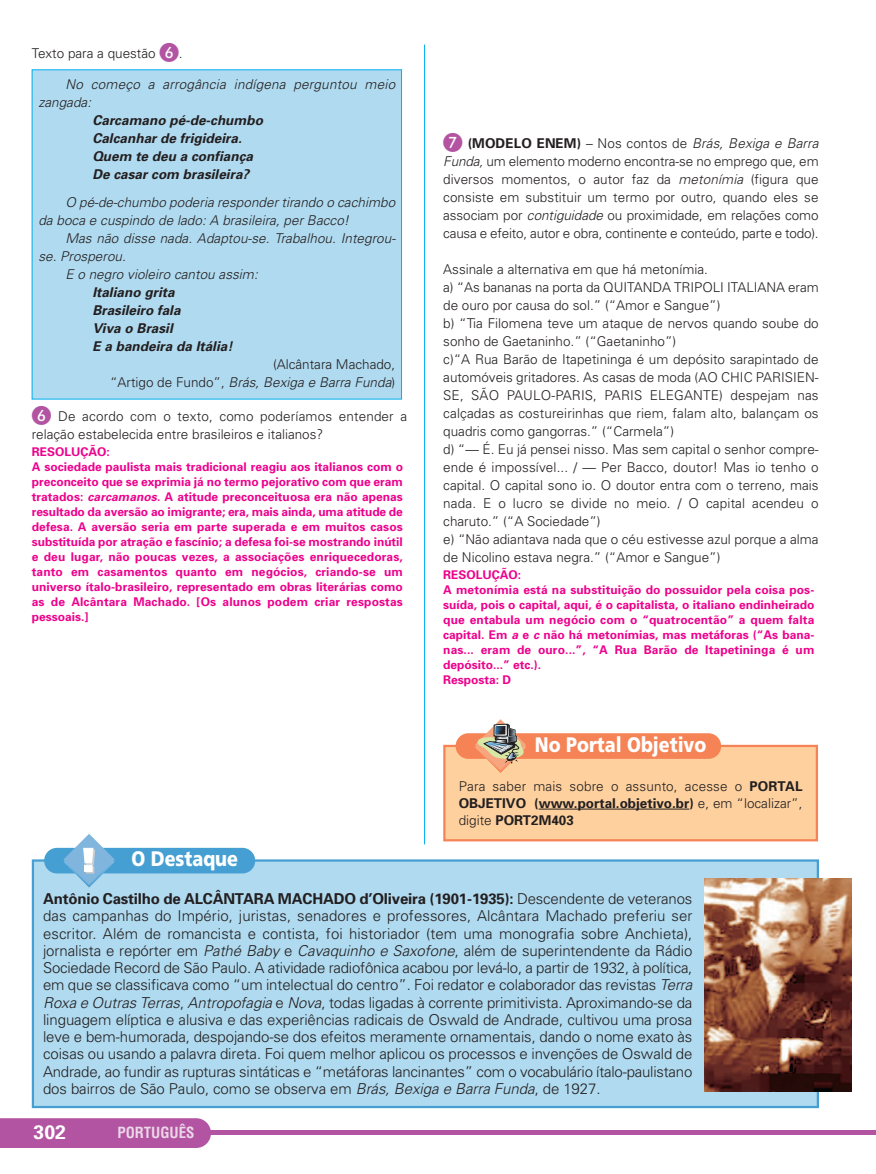
<style>
.page{position:relative;width:876px;height:1174px;background:#fff}
.page>*{position:absolute;margin:0;border:0;box-sizing:border-box;transform-origin:0 0}
.t1{font:900 21px "Frutiger";color:#fff;scale:.85 1}
.t2{font:700 19.5px "Univers";color:#fff}
.t3{font:300 15px/17.2px "Univers";letter-spacing:-.005em;color:#231f20}
.t4{font:700 condensed 15px "Helvetica";color:#ebd7e8}
.t5{font:300 13.5px/18px "Univers";color:#231f20}
.t6{font:italic 300 13.5px/18px "Univers";color:#231f20}
.t7{font:italic 700 13.5px/18px "Univers";letter-spacing:.005em;color:#231f20}
.t8{font:700 12px/15px "Univers";color:#ed028c}
.s1{font-family:"European Pi One";font-weight:400;font-size:19.5px;color:#b254a1}
.s2{font-style:italic}
.s3{font-size:33px}
.s4{font-weight:700}
</style>
<div class="page">
<hr style="left:0;top:1130px;width:876px;height:4px;background:#b254a1">
<div style="left:0;top:1118px;width:211px;height:29px;background:#b254a1"></div>
<div style="left:32px;top:70px;width:369px;height:329px;background:#b0daef"></div>
<hr style="left:424px;top:45px;width:1px;height:799px;background:#00aeef">
<div style="left:445px;top:747px;width:371px;height:92px;background:#fdd09e"></div>
<div style="left:443px;top:744px;width:375px;height:97px;border:2px solid #f58355"></div>
<hr style="left:538px;top:808px;width:151px;height:1px;background:#231f20">
<div style="left:455px;top:733px;width:266px;height:25px;background:#f58355;border-radius:13px"></div>
<svg style="left:475px;top:719px;width:51px;height:53px"></svg>
<div style="left:34px;top:861px;width:782px;height:244px;background:#b0daef"></div>
<div style="left:32px;top:859px;width:787px;height:249px;border:2px solid #459fd3"></div>
<div style="left:44px;top:847px;width:211px;height:26px;background:#459fd3;border-radius:13px"></div>
<svg style="left:63px;top:834px;width:52px;height:53px"></svg>
<img style="left:704px;top:878px;width:148px;height:213px">
<p class="t5" style="left:32px;top:46px;width:152px">Texto para a questão <span class="s1">F</span>.</p>
<p class="t6" style="left:38px;top:76px;width:361px;text-indent:27px">No começo a arrogância indígena perguntou meio zangada:</p>
<p class="t7" style="left:92px;top:112px;width:175px">Carcamano pé-de-chumbo<br>Calcanhar de frigideira.<br>Quem te deu a confiança<br>De casar com brasileira?</p>
<p class="t6" style="left:38px;top:195px;width:361px;text-indent:27px">O pé-de-chumbo poderia respondertirando o cachimbo da boca e cuspindo de lado: A brasileira, per Bacco!</p>
<p class="t6" style="left:65px;top:231px;width:334px">Mas não disse nada. Adaptou-se. Trabalhou. Integrou-</p>
<p class="t6" style="left:38px;top:249px;width:92px">se. Prosperou.</p>
<p class="t6" style="left:65px;top:267px;width:196px">E o negro violeiro cantou assim:</p>
<p class="t7" style="left:92px;top:285px;width:144px">Italiano grita<br>Brasileiro fala<br>Viva o Brasil<br>E a bandeira da Itália!</p>
<p class="t5" style="left:110px;top:357px;width:287px;text-align:right">(Alcântara Machado,<br>“ A rt i g o d e F u n d o ” , <span class="s2">Brás, Bexiga e Barra Funda</span>)</p>
<p class="t5" style="left:32px;top:409px;width:377px"><span class="s1">F</span> De acordo com o texto, como poderíamos entender a relação estabelecida entre brasileiros e italianos?</p>
<p class="t8" style="left:32px;top:445px;width:373px">RESOLUÇÃO:<br>A sociedade paulista mais tradicional reagiu aos italianos com o preconceito que se exprimia já no termo pejorativo com que eram tratados: <span class="s2">carcamanos</span>. A atitude preconceituosa era não apenas resultado da aversão ao imigrante; era, mais ainda, uma atitude de defesa. A aversão seria em parte superada e em muitos casos substituída por atração e fascínio; a defesa foi-se mostrando inútil e deu lugar, não poucas vezes, a associações enriquecedoras, tanto em casamentos quanto em negócios, criando-se um universo ítalo-brasileiro, representado em obras literárias como as de Alcântara Machado. [Os alunos podem criar respostas pessoais.]</p>
<h1 class="t1" style="left:81px;top:850px;width:186px"><span class="s3">!</span> O Destaque</h1>
<p class="t5" style="left:443px;top:136px;width:379px"><span class="s1">G</span> <span class="s4">(MODELO ENEM)</span> – Nos contos de <span class="s2">Brás, Bexiga e Barra Funda,</span>um elemento moderno encontra-se no emprego que, em diversos momentos, o autor faz da <span class="s2">metonímia</span> (figura que consiste em substituir um termo por outro, quando eles se associam por <span class="s2">contiguidade</span> ou proximidade, em relações como causa e efeito, autor e obra, continente e conteúdo, parte e todo).</p>
<p class="t5" style="left:443px;top:262px;width:377px">Assinale a alternativa em que há metonímia.<br>a) “As bananas na porta da QUITANDA TRIPOLI ITALIANA eram de ouro por causa do sol.” (“Amor e Sangue”)<br>b) “Tia Filomena teve um ataque de nervos quando soube do sonho de Gaetaninho.” (“Gaetaninho”)<br>c)“A Rua Barão de Itapetininga é um depósito sarapintado de automóveis gritadores. As casas de moda (AO CHIC PARISIEN - SE, SÃO PAULO-PARIS, PARIS ELEGANTE) despejam nas calçadas as costureirinhas que riem, falam alto, balançam os quadris como gangorras.” (“Carmela”)<br>d) “— É. Eu já pensei nisso. Mas sem capital o senhor compre - ende é impossível... / — Per Bacco, doutor! Mas io tenho o capital. O capital sono io. O doutor entra com o terreno, mais nada. E o lucro se divide no meio. / O capital acendeu o charuto.” (“A Sociedade”)<br>e) “Não adiantava nada que o céu estivesse azul porque a alma de Nicolino estava negra.” (“Amor e Sangue”)</p>
<p class="t8" style="left:443px;top:568px;width:373px">RESOLUÇÃO:<br>A metonímia está na substituição do possuidor pela coisa pos - suída, pois o capital, aqui, é o capitalista, o italiano endinheirado que entabula um negócio com o “quatrocentão” a quem falta capital. Em <span class="s2">a</span> e <span class="s2">c</span> não há metonímias, mas metáforas (“As bana - nas... eram de ouro...”, “A Rua Barão de Itapetininga é um depósito...” etc.).<br>Resposta: D</p>
<h1 class="t1" style="left:535px;top:736px;width:203px">No Portal Objetivo</h1>
<p class="t5" style="left:459px;top:778px;width:345px;line-height:17.2px;text-align:justify">Para saber mais sobre o assunto, acesse o <span class="s4">PORTAL OBJETIVO (www.portal.objetivo.br)</span> e, em “localizar”, digite <span class="s4">PORT2M403</span></p>
<p class="t3" style="left:43px;top:891px;width:654px"><span class="s4">Antônio Castilho de ALCÂNTARA MACHADO d’Oliveira (1901-1935):</span> Descendente de veteranos das campanhas do Império, juristas, senadores e professores, Alcântara Machado preferiu ser escritor. Além de romancista e contista, foi historiador (tem uma monografia sobre Anchieta), jornalista e repórter em <span class="s2">Pathé Baby</span> e <span class="s2">Cavaquinho e Saxofone</span>, além de superintendente da Rádio Sociedade Record de São Paulo. A atividade radiofônica acabou por levá-lo, a partir de 1932, à política, em que se classificava como “um intelectual do centro”. Foi redator e colaborador das revistas <span class="s2">Terra Roxa e Outras Terras</span>, <span class="s2">Antropofagia</span>e <span class="s2">Nova</span>, todas ligadas à corrente primitivista. Aproximando-se da linguagem elíptica e alusiva e das experiências radicais de Oswald de Andrade, cultivou uma prosa leve e bem-humorada, despojando-se dos efeitos meramente ornamentais, dando o nome exato às coisas ou usando a palavra direta. Foi quem melhor aplicou os processos e invenções de Oswald de Andrade, ao fundir as rupturas sintáticas e “metáforas lancinantes” com o vocabulário ítalo-paulistano dos bairros de São Paulo, como se observa em <span class="s2">Brás, Bexiga e Barra Funda</span>, de 1927.</p>
<h2 class="t2" style="left:34px;top:1125px;width:34px">302</h2>
<p class="t4" style="left:117px;top:1126px;width:79px">PORTUGUÊS</p>
</div>
